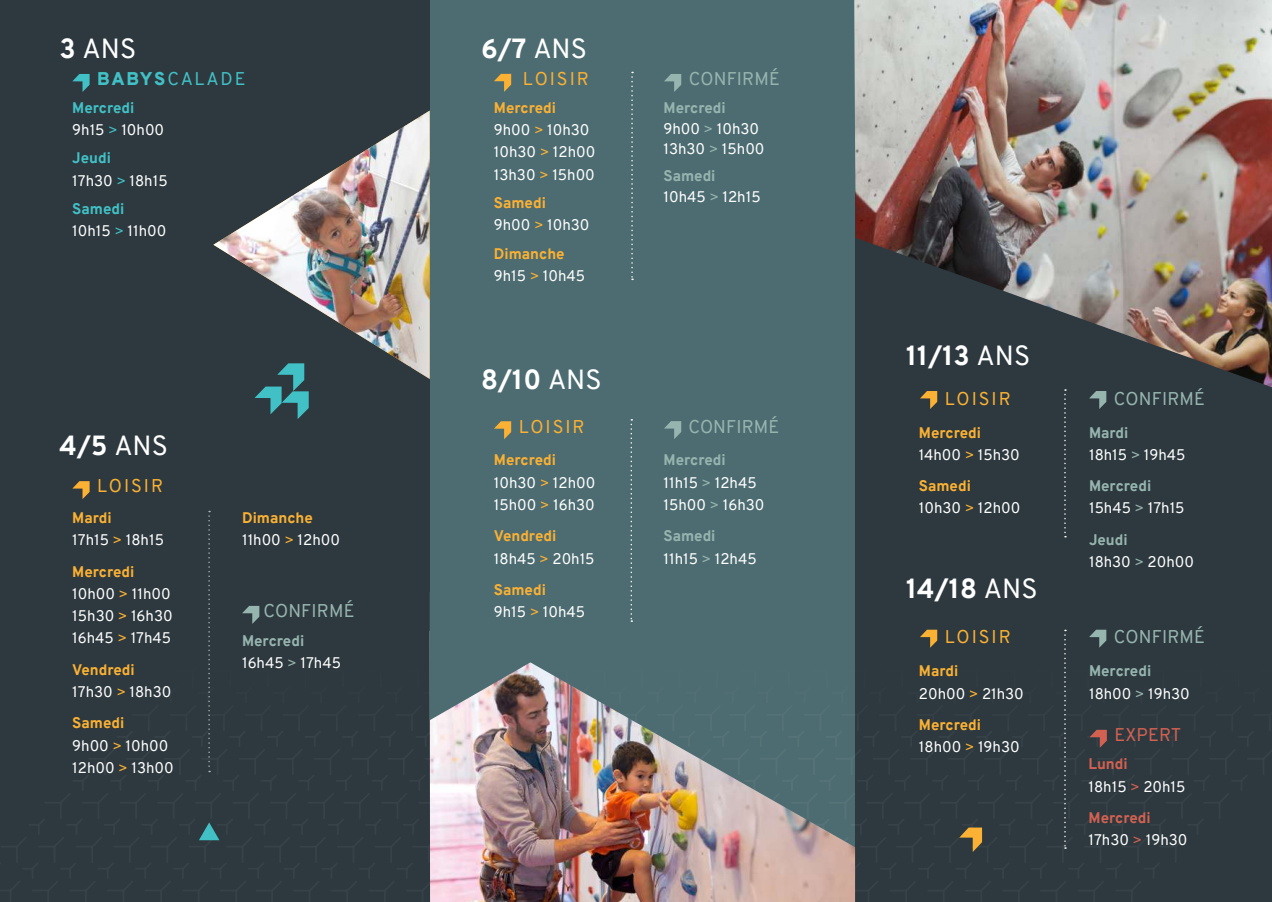
<style>
.page{position:relative;width:1272px;height:902px;background:#fff}
.page>*{position:absolute;margin:0;border:0;box-sizing:border-box;transform-origin:0 0}
.t1{font:800 27px "Overpass";color:#fff}
.t2{font:27px "Overpass";color:#fff}
.t3{font:18px "Overpass";letter-spacing:.01em;color:#97b5af}
.t4{font:18px "Overpass";letter-spacing:.11em;color:#fbb133}
.t5{font:18px "Overpass";letter-spacing:.09em;color:#41c1c6}
.t6{font:18px "Overpass";letter-spacing:.01em;color:#d36151}
.t7{font:15px/22.2px "Overpass";color:#fff}
.s1{font-weight:800}
.s2{font-weight:900}
.s3{font-weight:800;color:#41c1c6}
.s4{color:#41c1c6}
.s5{font-weight:400}
.s6{font-weight:800;color:#fbb133}
.s7{color:#fbb133}
.s8{font-weight:800;color:#97b5af}
.s9{color:#97b5af}
.s10{font-weight:800;color:#d36151}
.s11{color:#d36151}
</style>
<div class="page">
<div style="left:429px;top:0;width:429px;height:901px;background:#4d6c71"></div>
<div style="left:855px;top:0;width:416px;height:901px;background:#2d393f"></div>
<div style="left:0;top:0;width:429px;height:901px;background:#2d393f"></div>
<svg style="left:72px;top:74px;width:18px;height:18px"></svg>
<svg style="left:920px;top:391px;width:17px;height:18px"></svg>
<svg style="left:920px;top:629px;width:17px;height:18px"></svg>
<svg style="left:1089px;top:391px;width:17px;height:18px"></svg>
<svg style="left:1089px;top:629px;width:17px;height:18px"></svg>
<svg style="left:1089px;top:729px;width:17px;height:18px"></svg>
<svg style="left:72px;top:481px;width:18px;height:18px"></svg>
<svg style="left:208px;top:510px;width:2px;height:262px"></svg>
<svg style="left:494px;top:74px;width:17px;height:18px"></svg>
<svg style="left:494px;top:421px;width:17px;height:18px"></svg>
<svg style="left:664px;top:74px;width:17px;height:18px"></svg>
<svg style="left:631px;top:72px;width:2px;height:208px"></svg>
<svg style="left:630px;top:419px;width:2px;height:202px"></svg>
<svg style="left:1064px;top:389px;width:1px;height:148px"></svg>
<svg style="left:1064px;top:629px;width:1px;height:219px"></svg>
<svg style="left:959px;top:827px;width:23px;height:24px"></svg>
<svg style="left:254px;top:379px;width:55px;height:40px"></svg>
<svg style="left:199px;top:822px;width:20px;height:18px"></svg>
<svg style="left:242px;top:605px;width:17px;height:18px"></svg>
<svg style="left:664px;top:421px;width:17px;height:18px"></svg>
<img style="left:213px;top:111px;width:216px;height:268px">
<img style="left:429px;top:668px;width:426px;height:233px">
<svg style="left:429px;top:591px;width:111px;height:129px"></svg>
<img style="left:854px;top:0;width:417px;height:387px">
<h1 class="t2" style="left:60px;top:30px;width:78px"><span class="s1">3</span> ANS</h1>
<p class="t5" style="left:97px;top:66px;width:150px"><span class="s2">BABYS</span>CALADE</p>
<p class="t7" style="left:72px;top:97px;width:93px"><span class="s3">Mercredi<br></span>9h15 <span class="s4">&gt;</span> 10h00</p>
<p class="t7" style="left:72px;top:147px;width:97px"><span class="s3">Jeudi<br></span>17h30 <span class="s4">&gt;</span> 18h15</p>
<p class="t7" style="left:72px;top:198px;width:96px"><span class="s3">Samedi<br></span>10h15 <span class="s4">&gt;</span> 11h00</p>
<h1 class="t1" style="left:60px;top:426px;width:110px">4/5 <span class="s5">ANS</span></h1>
<p class="t4" style="left:97px;top:473px;width:67px">LOISIR</p>
<p class="t7" style="left:72px;top:507px;width:93px"><span class="s6">Mardi<br></span>17h15 <span class="s7">&gt;</span> 18h15</p>
<p class="t7" style="left:72px;top:560px;width:102px"><span class="s6">Mercredi<br></span>10h00 <span class="s7">&gt;</span> 11h00<br>15h30 <span class="s7">&gt;</span> 16h30<br>16h45 <span class="s7">&gt;</span> 17h45</p>
<p class="t7" style="left:72px;top:658px;width:101px"><span class="s6">Vendredi<br></span>17h30 <span class="s7">&gt;</span> 18h30</p>
<p class="t7" style="left:72px;top:712px;width:103px"><span class="s6">Samedi<br></span>9h00 <span class="s7">&gt;</span> 10h00<br>12h00 <span class="s7">&gt;</span> 13h00</p>
<p class="t7" style="left:242px;top:507px;width:99px"><span class="s6">Dimanche<br></span>11h00 <span class="s7">&gt;</span> 12h00</p>
<p class="t3" style="left:263px;top:598px;width:92px">CONFIRMÉ</p>
<p class="t7" style="left:242px;top:630px;width:100px"><span class="s8">Mercredi<br></span>16h45 <span class="s9">&gt;</span> 17h45</p>
<h1 class="t1" style="left:481px;top:30px;width:107px">6/7 <span class="s5">ANS</span></h1>
<p class="t4" style="left:523px;top:66px;width:67px">LOISIR</p>
<p class="t7" style="left:494px;top:97px;width:103px"><span class="s6">Mercredi<br></span>9h00 <span class="s7">&gt;</span> 10h30<br>10h30 <span class="s7">&gt;</span> 12h00<br>13h30 <span class="s7">&gt;</span> 15h00</p>
<p class="t7" style="left:494px;top:192px;width:97px"><span class="s6">Samedi<br></span>9h00 <span class="s7">&gt;</span> 10h30</p>
<p class="t7" style="left:494px;top:242px;width:93px"><span class="s6">Dimanche<br></span>9h15 <span class="s7">&gt;</span> 10h45</p>
<h1 class="t1" style="left:481px;top:360px;width:122px">8/10 <span class="s5">ANS</span></h1>
<p class="t4" style="left:518px;top:413px;width:67px">LOISIR</p>
<p class="t7" style="left:494px;top:449px;width:103px"><span class="s6">Mercredi<br></span>10h30 <span class="s7">&gt;</span> 12h00<br>15h00 <span class="s7">&gt;</span> 16h30</p>
<p class="t7" style="left:494px;top:525px;width:102px"><span class="s6">Vendredi<br></span>18h45 <span class="s7">&gt;</span> 20h15</p>
<p class="t7" style="left:494px;top:578px;width:93px"><span class="s6">Samedi<br></span>9h15 <span class="s7">&gt;</span> 10h45</p>
<p class="t3" style="left:688px;top:66px;width:92px">CONFIRMÉ</p>
<p class="t7" style="left:663px;top:97px;width:102px;line-height:20.7px"><span class="s8">Mercredi<br></span>9h00 <span class="s9">&gt;</span> 10h30<br>13h30 <span class="s9">&gt;</span> 15h00</p>
<p class="t7" style="left:663px;top:166px;width:99px;line-height:20.7px"><span class="s8">Samedi<br></span>10h45 <span class="s9">&gt;</span> 12h15</p>
<p class="t3" style="left:688px;top:413px;width:92px">CONFIRMÉ</p>
<p class="t7" style="left:663px;top:449px;width:102px"><span class="s8">Mercredi<br></span>11h15 <span class="s9">&gt;</span> 12h45<br>15h00 <span class="s9">&gt;</span> 16h30</p>
<p class="t7" style="left:663px;top:525px;width:95px"><span class="s8">Samedi<br></span>11h15 <span class="s9">&gt;</span> 12h45</p>
<h1 class="t1" style="left:906px;top:336px;width:126px">11/13 <span class="s5">ANS</span></h1>
<p class="t4" style="left:944px;top:385px;width:67px">LOISIR</p>
<p class="t7" style="left:918px;top:421px;width:102px"><span class="s6">Mercredi<br></span>14h00 <span class="s7">&gt;</span> 15h30</p>
<p class="t7" style="left:918px;top:475px;width:103px"><span class="s6">Samedi<br></span>10h30 <span class="s7">&gt;</span> 12h00</p>
<h1 class="t1" style="left:906px;top:569px;width:133px">14/18 <span class="s5">ANS</span></h1>
<p class="t4" style="left:944px;top:624px;width:67px">LOISIR</p>
<p class="t7" style="left:918px;top:660px;width:106px"><span class="s6">Mardi<br></span>20h00 <span class="s7">&gt;</span> 21h30</p>
<p class="t7" style="left:918px;top:713px;width:102px"><span class="s6">Mercredi<br></span>18h00 <span class="s7">&gt;</span> 19h30</p>
<p class="t3" style="left:1113px;top:385px;width:93px">CONFIRMÉ</p>
<p class="t7" style="left:1089px;top:421px;width:98px"><span class="s8">Mardi<br></span>18h15 <span class="s9">&gt;</span> 19h45</p>
<p class="t7" style="left:1089px;top:475px;width:97px"><span class="s8">Mercredi<br></span>15h45 <span class="s9">&gt;</span> 17h15</p>
<p class="t7" style="left:1089px;top:528px;width:106px"><span class="s8">Jeudi<br></span>18h30 <span class="s9">&gt;</span> 20h00</p>
<p class="t3" style="left:1113px;top:624px;width:93px">CONFIRMÉ</p>
<p class="t7" style="left:1089px;top:660px;width:102px"><span class="s8">Mercredi<br></span>18h00 <span class="s9">&gt;</span> 19h30</p>
<p class="t6" style="left:1114px;top:721px;width:68px">EXPERT</p>
<p class="t7" style="left:1088px;top:753px;width:98px"><span class="s10">Lundi<br></span>18h15 <span class="s11">&gt;</span> 20h15</p>
<p class="t7" style="left:1088px;top:806px;width:100px"><span class="s10">Mercredi<br></span>17h30 <span class="s11">&gt;</span> 19h30</p>
</div>
